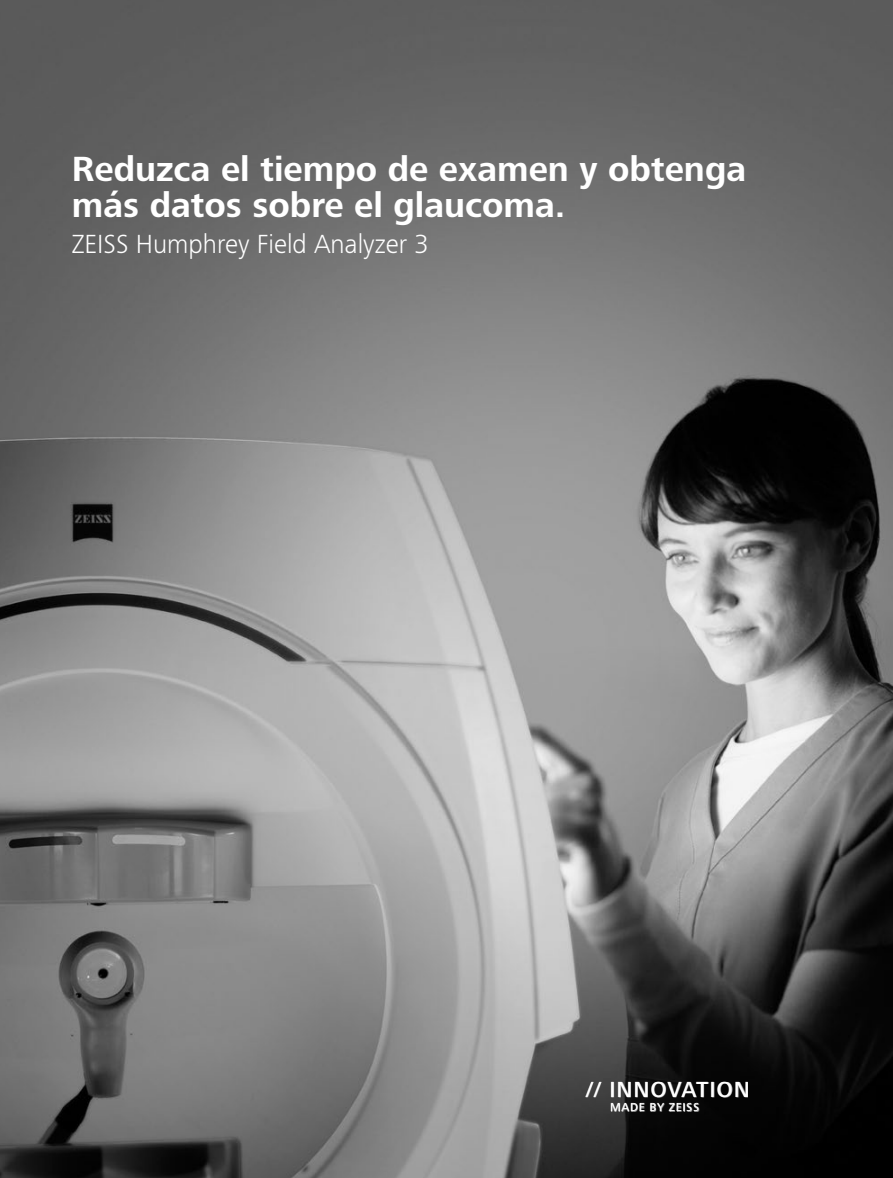
<style>
.page{position:relative;width:893px;height:1178px;background:#fff}
.page>*{position:absolute;margin:0;border:0;box-sizing:border-box;transform-origin:0 0}
.t1{font:700 36px/36px "ZEISS Frutiger Next W1 G";color:#fff}
.t2{font:300 27px "ZEISS Frutiger Next W1 G";color:#fff}
.t3{font:500 22.5px "ZEISS Frutiger Next W1 G";letter-spacing:.05em;color:#fff}
.t4{font:500 12px "ZEISS Frutiger Next W1 G";letter-spacing:.05em;color:#fff}
</style>
<div class="page">
<img style="left:0;top:0;width:893px;height:1178px">
<div style="left:586px;top:1082px;width:162px;height:29px;background:#fff;opacity:.8"></div>
<p class="t1" style="left:72px;top:149px;width:676px">Reduzca el tiempo de examen y obtenga más datos sobre el glaucoma.</p>
<p class="t2" style="left:72px;top:225px;width:358px">ZEISS Humphrey Field Analyzer 3</p>
<p class="t3" style="left:586px;top:1074px;width:165px">// INNOVATION</p>
<p class="t4" style="left:610px;top:1099px;width:91px">MADE BY ZEISS</p>
</div>
